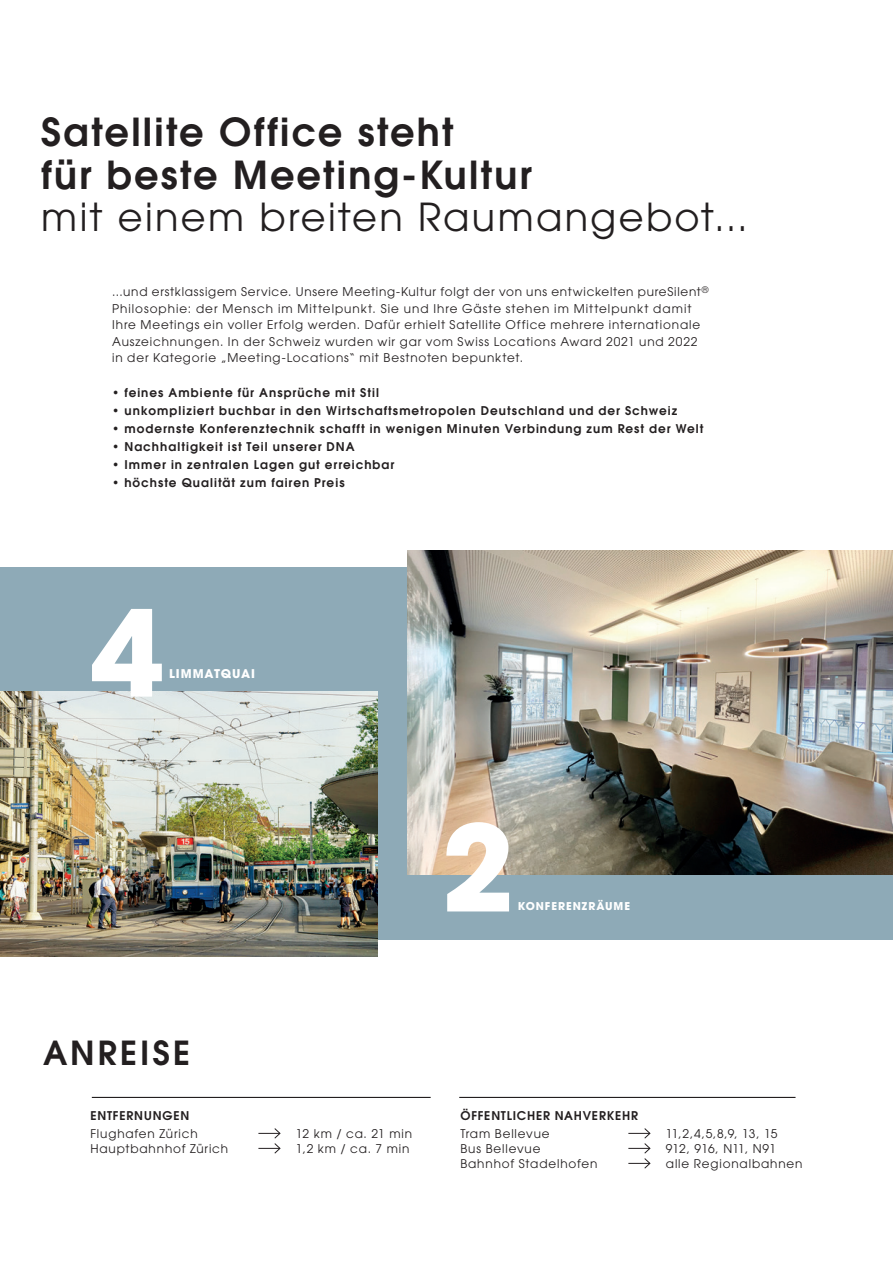
<style>
.page{position:relative;width:893px;height:1263px;background:#fff}
.page>*{position:absolute;margin:0;border:0;box-sizing:border-box;transform-origin:0 0}
.t1{font:700 118.5px "Avant Garde LT";color:#fff}
.t2{font:600 38.4px/42.5px "Avant Garde LT";letter-spacing:.055em;color:#231f20}
.t3{font:38.4px "Avant Garde LT";letter-spacing:.06em;color:#231f20}
.t4{font:600 33px "Avant Garde LT";letter-spacing:.095em;color:#231f20}
.t5{font:12px/16.5px "Avant Garde LT";letter-spacing:.07em;color:#231f20}
.t6{font:600 12px "Avant Garde LT";letter-spacing:.085em;color:#231f20}
.t7{font:600 12px "Avant Garde LT";letter-spacing:.065em;color:#231f20}
.t8{font:12px "Avant Garde LT";letter-spacing:.005em;color:#231f20}
.t9{font:700 12px "Avant Garde LT";letter-spacing:.075em;color:#fff}
.t10{font:700 10.8px "Avant Garde LT";letter-spacing:.09em;color:#fff}
</style>
<div class="page">
<div style="left:0;top:567px;width:893px;height:372px;background:#8eaab7"></div>
<img style="left:0;top:692px;width:378px;height:264px">
<img style="left:408px;top:550px;width:485px;height:325px">
<svg style="left:258px;top:1128px;width:23px;height:26px"></svg>
<svg style="left:628px;top:1128px;width:23px;height:41px"></svg>
<hr style="left:92px;top:1097px;width:339px;height:1px;background:#231f20">
<hr style="left:459px;top:1097px;width:336px;height:1px;background:#231f20">
<h2 class="t2" style="left:41px;top:110px;width:492px">Satellite Office steht<br>für beste Meeting-Kultur</h2>
<h2 class="t3" style="left:41px;top:194px;width:708px">mit einem breiten Raumangebot...</h2>
<p class="t5" style="left:112px;top:284px;width:598px">...und erstklassigem Service. Unsere Meeting-Kultur folgt der von uns entwickelten pureSilent<sup>® </sup>Philosophie: der Mensch im Mittelpunkt. Sie und Ihre Gäste stehen im Mittelpunkt damit Ihre Meetings ein voller Erfolg werden. Dafür erhielt Satellite Office mehrere internationale Auszeichnungen. In der Schweiz wurden wir gar vom Swiss Locations Award 2021 und 2022 in der Kategorie „Meeting-Locations“ mit Bestnoten bepunktet.</p>
<p class="t6" style="left:112px;top:385px;width:268px">• feines Ambiente für Ansprüche mit Stil</p>
<p class="t6" style="left:112px;top:403px;width:567px">• unkompliziert buchbar in den Wirtschaftsmetropolen Deutschland und der Schweiz</p>
<p class="t6" style="left:112px;top:421px;width:593px">• modernste Konferenztechnik schafft in wenigen Minuten Verbindung zum Rest der Welt</p>
<p class="t6" style="left:112px;top:439px;width:244px">• Nachhaltigkeit ist Teil unserer DNA</p>
<p class="t6" style="left:112px;top:457px;width:284px">• Immer in zentralen Lagen gut erreichbar</p>
<p class="t6" style="left:112px;top:475px;width:234px">• höchste Qualität zum fairen Preis</p>
<h1 class="t1" style="left:90px;top:576px;width:75px">4</h1>
<p class="t9" style="left:169px;top:665px;width:87px">LIMMATQUAI</p>
<h1 class="t1" style="left:441px;top:791px;width:75px">2</h1>
<p class="t10" style="left:518px;top:899px;width:114px">KONFERENZRÄUME</p>
<h3 class="t4" style="left:43px;top:1032px;width:149px">ANREISE</h3>
<p class="t6" style="left:90px;top:1108px;width:100px">ENTFERNUNGEN</p>
<p class="t5" style="left:90px;top:1126px;width:109px">Flughafen Zürich</p>
<p class="t5" style="left:296px;top:1126px;width:118px">12 km / ca. 21 min</p>
<p class="t5" style="left:90px;top:1141px;width:139px">Hauptbahnhof Zürich</p>
<p class="t5" style="left:296px;top:1141px;width:115px">1,2 km / ca. 7 min</p>
<p class="t7" style="left:460px;top:1108px;width:179px">ÖFFENTLICHER NAHVERKEHR</p>
<p class="t5" style="left:460px;top:1126px;width:91px">Tram Bellevue</p>
<p class="t5" style="left:666px;top:1126px;width:113px">11,2,4,5,8,9, 13, 15</p>
<p class="t5" style="left:460px;top:1141px;width:82px">Bus Bellevue</p>
<p class="t8" style="left:666px;top:1142px;width:112px">912, 916, N11, N91</p>
<p class="t5" style="left:460px;top:1156px;width:139px">Bahnhof Stadelhofen</p>
<p class="t5" style="left:666px;top:1156px;width:138px">alle Regionalbahnen</p>
</div>
